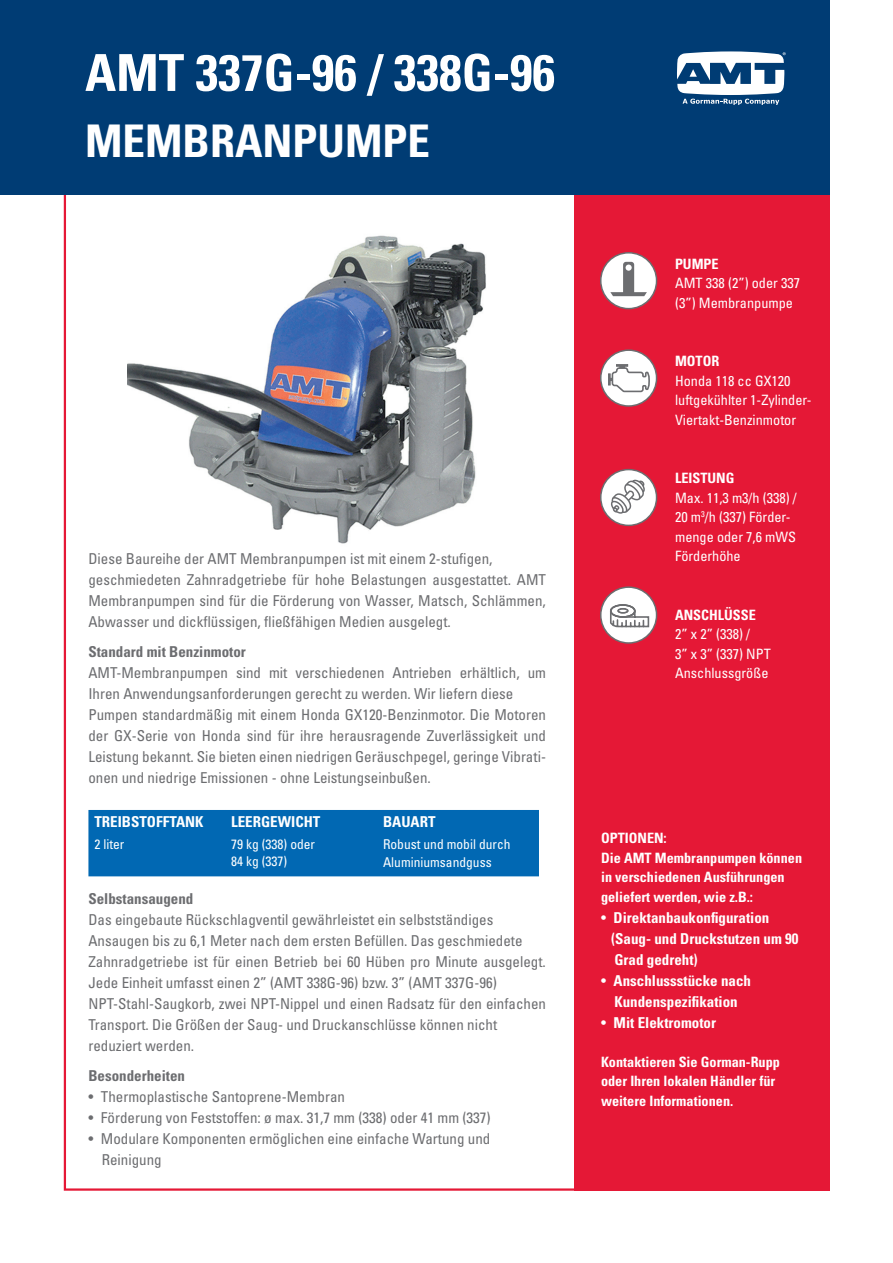
<style>
.page{position:relative;width:893px;height:1263px;background:#fff}
.page>*{position:absolute;margin:0;border:0;box-sizing:border-box;transform-origin:0 0}
.White_Knockout_Headl{font:700 condensed 51px "Univers LT Std";color:#fff}
.White_Knockout_Headl-2{font:700 condensed 45px "Univers LT Std";color:#fff}
.t1{font:condensed 15px/21px "Univers LT Std";color:#6c6d70}
.t2{font:700 condensed 15px "Univers LT Std";color:#fff}
.t3{font:700 condensed 15px "Univers LT Std";color:#6c6d70}
.beschrijving_icoon{font:condensed 14.25px/19.5px "Univers LT Std";color:#fff}
.beschrijving_icoon-2{font:700 condensed 14.25px/19.5px "Univers LT Std";color:#fff}
.Tussenkopje{font:700 condensed 14.25px "Univers LT Std";color:#fff}
.t4{font:condensed 13.5px/18px "Univers LT Std";color:#fff}
.s1{font-weight:400}
</style>
<div class="page">
<div style="left:574px;top:187px;width:256px;height:1004px;background:#e51836"></div>
<div style="left:0;top:0;width:829px;height:194px;background:#003c74"></div>
<svg style="left:677px;top:51px;width:109px;height:54px"></svg>
<div style="left:88px;top:810px;width:451px;height:66px;background:#0168b3"></div>
<svg style="left:601px;top:253px;width:56px;height:56px"></svg>
<svg style="left:610px;top:262px;width:37px;height:34px"></svg>
<div style="left:600px;top:252px;width:57px;height:57px;border:2px solid #6c6d70;border-radius:50%"></div>
<div style="left:601px;top:350px;width:56px;height:56px;background:#fff;border-radius:50%"></div>
<svg style="left:608px;top:364px;width:42px;height:29px"></svg>
<div style="left:600px;top:349px;width:57px;height:58px;border:2px solid #6c6d70;border-radius:50%"></div>
<div style="left:601px;top:470px;width:56px;height:55px;background:#fff;border-radius:50%"></div>
<svg style="left:611px;top:480px;width:34px;height:34px"></svg>
<div style="left:600px;top:469px;width:57px;height:57px;border:2px solid #6c6d70;border-radius:50%"></div>
<div style="left:601px;top:587px;width:56px;height:56px;background:#fff;border-radius:50%"></div>
<div style="left:610px;top:604px;width:26px;height:14px;border:2px solid #6c6d70;border-radius:50%"></div>
<svg style="left:610px;top:607px;width:40px;height:21px"></svg>
<div style="left:600px;top:586px;width:57px;height:58px;border:2px solid #6c6d70;border-radius:50%"></div>
<img style="left:127px;top:235px;width:359px;height:309px">
<p class="White_Knockout_Headl" style="left:85px;top:42px;width:472px">AMT 337G-96 / 338G-96</p>
<p class="White_Knockout_Headl-2" style="left:85px;top:114px;width:347px">MEMBRANPUMPE</p>
<p class="t1" style="left:88px;top:548px;width:406px">Diese Baureihe der AMT Membranpumpen ist mit einem 2-stufigen,</p>
<p class="t1" style="left:88px;top:569px;width:459px;text-align:justify">geschmiedeten Zahnradgetriebe für hohe Belastungen ausgestattet. AMT Membranpumpen sind für die Förderung von Wasser, Matsch, Schlämmen, Abwasser und dickflüssigen, fließfähigen Medien ausgelegt.</p>
<p class="t3" style="left:88px;top:642px;width:159px">Standard mit Benzinmotor</p>
<p class="t1" style="left:88px;top:662px;width:459px">AMT-Membranpumpen sind mit verschiedenen Antrieben erhältlich, um<br>Ihren Anwendungsanforderungen gerecht zu werden. Wir liefern diese</p>
<p class="t1" style="left:88px;top:704px;width:459px;text-align:justify">Pumpen standardmäßig mit einem Honda GX120-Benzinmotor. Die Motoren der GX-Serie von Honda sind für ihre herausragende Zuverlässigkeit und Leistung bekannt. Sie bieten einen niedrigen Geräuschpegel, geringe Vibrati&shy;onen und niedrige Emissionen - ohne Leistungseinbußen.</p>
<p class="t2" style="left:94px;top:812px;width:111px">TREIBSTOFFTANK</p>
<p class="t2" style="left:231px;top:812px;width:91px">LEERGEWICHT</p>
<p class="t2" style="left:383px;top:812px;width:54px">BAUART</p>
<p class="t4" style="left:94px;top:835px;width:31px">2 liter</p>
<p class="t4" style="left:231px;top:835px;width:85px">79 kg (338) oder</p>
<p class="t4" style="left:231px;top:852px;width:58px">84 kg (337)</p>
<p class="t4" style="left:383px;top:835px;width:129px">Robust und mobil durch<br>Aluminiumsandguss</p>
<p class="t3" style="left:88px;top:889px;width:106px">Selbstansaugend</p>
<p class="t1" style="left:88px;top:909px;width:406px">Das eingebaute Rückschlagventil gewährleistet ein selbstständiges</p>
<p class="t1" style="left:88px;top:930px;width:436px">Ansaugen bis zu 6,1 Meter nach dem ersten Befüllen. Das geschmiedete</p>
<p class="t1" style="left:88px;top:951px;width:459px">Zahnradgetriebe ist für einen Betrieb bei 60 Hüben pro Minute ausgelegt.<br>Jede Einheit umfasst einen 2” (AMT 338G-96) bzw. 3” (AMT 337G-96)</p>
<p class="t1" style="left:88px;top:993px;width:459px">NPT-Stahl-Saugkorb, zwei NPT-Nippel und einen Radsatz für den einfachen<br>Transport. Die Größen der Saug- und Druckanschlüsse können nicht</p>
<p class="t1" style="left:88px;top:1035px;width:107px">reduziert werden.</p>
<p class="t3" style="left:88px;top:1066px;width:98px">Besonderheiten</p>
<p class="t1" style="left:88px;top:1085px;width:258px">• Thermoplastische Santoprene-Membran</p>
<p class="t1" style="left:88px;top:1106px;width:404px">• Förderung von Feststoffen: ø max. 31,7 mm (338) oder 41 mm (337)</p>
<p class="t1" style="left:88px;top:1127px;width:403px">• Modulare Komponenten ermöglichen eine einfache Wartung und</p>
<p class="t1" style="left:102px;top:1148px;width:62px">Reinigung</p>
<p class="beschrijving_icoon-2" style="left:675px;top:254px;width:45px">PUMPE</p>
<p class="beschrijving_icoon" style="left:675px;top:273px;width:127px">AMT 338 (2”) oder 337 (3”) Membranpumpe</p>
<p class="beschrijving_icoon-2" style="left:675px;top:351px;width:46px">MOTOR</p>
<p class="beschrijving_icoon" style="left:675px;top:371px;width:138px">Honda 118 cc GX120 luftgekühlter 1-Zylinder-</p>
<p class="beschrijving_icoon" style="left:675px;top:410px;width:123px">Viertakt-Benzinmotor</p>
<p class="beschrijving_icoon-2" style="left:675px;top:468px;width:61px">LEISTUNG</p>
<p class="beschrijving_icoon" style="left:675px;top:488px;width:123px">Max. 11,3 m3/h (338) /<br>20 m<sup>3</sup>/h (337) Förder&shy;menge oder 7,6 mWS<br>Förderhöhe</p>
<p class="beschrijving_icoon-2" style="left:675px;top:605px;width:82px">ANSCHLÜSSE</p>
<p class="beschrijving_icoon" style="left:675px;top:624px;width:77px">2” x 2” (338) /</p>
<p class="beschrijving_icoon" style="left:675px;top:644px;width:97px">3” x 3” (337) NPT</p>
<p class="beschrijving_icoon" style="left:675px;top:663px;width:95px">Anschlussgröße</p>
<p class="Tussenkopje" style="left:601px;top:829px;width:67px">OPTIONEN:</p>
<p class="beschrijving_icoon-2" style="left:601px;top:848px;width:203px">Die AMT Membranpumpen können in verschiedenen Ausführungen geliefert werden, wie z.B.:</p>
<p class="t2" style="left:601px;top:908px;width:170px"><span class="s1">•</span> Direktanbaukonfiguration</p>
<p class="t2" style="left:611px;top:929px;width:189px">(Saug- und Druckstutzen um 90</p>
<p class="t2" style="left:614px;top:950px;width:85px">Grad gedreht)</p>
<p class="t2" style="left:601px;top:971px;width:151px"><span class="s1">•</span> Anschlussstücke nach</p>
<p class="t2" style="left:614px;top:992px;width:125px">Kundenspezifikation</p>
<p class="t2" style="left:601px;top:1013px;width:116px"><span class="s1">•</span> Mit Elektromotor</p>
<p class="beschrijving_icoon-2" style="left:601px;top:1052px;width:180px">Kontaktieren Sie Gorman-Rupp oder Ihren lokalen Händler für weitere Informationen.</p>
</div>
